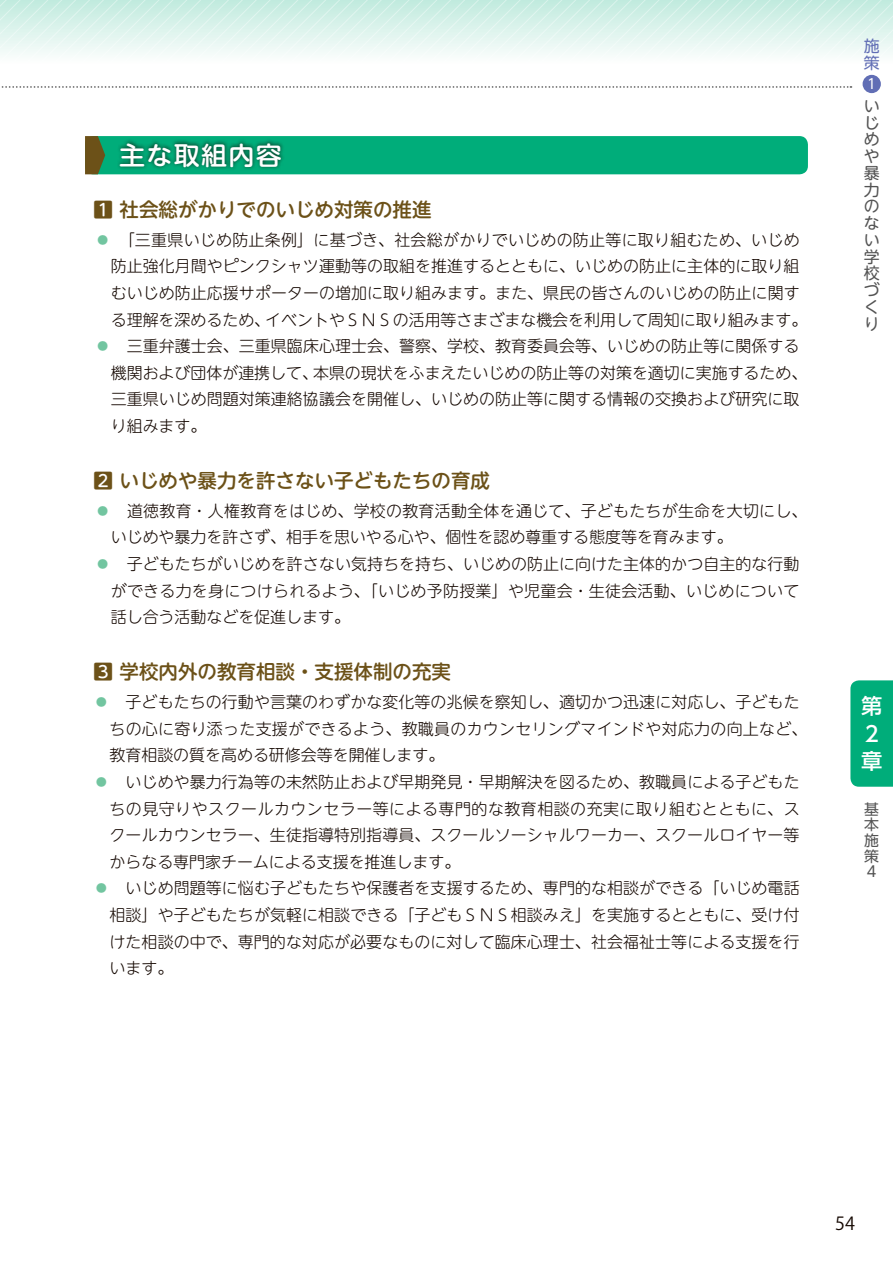
<style>
.page{position:relative;width:893px;height:1263px;background:#fff}
.page>*{position:absolute;margin:0;border:0;box-sizing:border-box;transform-origin:0 0}
.t1{font:500 25.2px "UD Shin M Go Pro";letter-spacing:.05em;color:#fff}
.t2{font:500 21.3px/27.6px "UD Shin Go Pro";color:#fff}
.t3{font:500 19.5px "UD Shin M Go Pro";color:#6c5118}
.t4{font:18px "Koz Go Pro";color:#140700}
.t5{font:300 15.9px "UD Shin M Go Pro";letter-spacing:.005em;color:#140700}
.t6{font:300 15.9px "UD Shin M Go Pro";letter-spacing:.03em;color:#140700}
.t7{font:15.9px/16.8px "UD Shin M Go Pro";color:#535353}
.t8{font:15.9px/16.8px "UD Shin M Go Pro";color:#616eb5}
.t9{font:14.85px/15.6px "UD Shin Go Pro";color:#535353;text-align:justify}
.t10{font:13.8px "UD Shin Go Pro";color:#fff}
.s1{font-weight:500;color:#72c5a0}
</style>
<div class="page">
<svg style="left:0;top:0;width:893px;height:54px;background:#dbf3ec"></svg>
<svg style="left:1px;top:86px;width:850px;height:2px"></svg>
<div style="left:863px;top:75px;width:18px;height:18px;background:#616eb5;border-radius:50%"></div>
<div style="left:85px;top:136px;width:723px;height:38px;background:#00ad7a;border-radius:9px"></div>
<div style="left:116px;top:139px;width:169px;height:32px;background:#140700;opacity:.75"></div>
<svg style="left:85px;top:136px;width:20px;height:38px"></svg>
<div style="left:850px;top:680px;width:43px;height:107px;background:#00ad7a"></div>
<h1 class="t1" style="left:119px;top:135px;width:164px">主な取組内容</h1>
<p class="t3" style="left:94px;top:194px;width:339px">1 社会総がかりでのいじめ対策の推進</p>
<p class="t5" style="left:95px;top:227px;width:706px"><span class="s1">◦</span> 「三重県いじめ防止条例」に基づき、社会総がかりでいじめの防止等に取り組むため、いじめ</p>
<p class="t5" style="left:111px;top:253px;width:690px">防止強化月間やピンクシャツ運動等の取組を推進するとともに、いじめの防止に主体的に取り組</p>
<p class="t5" style="left:111px;top:280px;width:690px">むいじめ防止応援サポーターの増加に取り組みます。また、県民の皆さんのいじめの防止に関す</p>
<p class="t5" style="left:111px;top:307px;width:698px">る理解を深めるため、イベントやＳＮＳの活用等さまざまな機会を利用して周知に取り組みます。</p>
<p class="t5" style="left:95px;top:333px;width:706px"><span class="s1">◦</span> 三重弁護士会、三重県臨床心理士会、警察、学校、教育委員会等、いじめの防止等に関係する</p>
<p class="t5" style="left:111px;top:360px;width:698px">機関および団体が連携して、本県の現状をふまえたいじめの防止等の対策を適切に実施するため、</p>
<p class="t5" style="left:111px;top:386px;width:690px">三重県いじめ問題対策連絡協議会を開催し、いじめの防止等に関する情報の交換および研究に取</p>
<p class="t5" style="left:111px;top:413px;width:97px">り組みます。</p>
<p class="t3" style="left:94px;top:465px;width:398px">2 いじめや暴力を許さない子どもたちの育成</p>
<p class="t5" style="left:95px;top:498px;width:714px"><span class="s1">◦</span> 道徳教育・人権教育をはじめ、学校の教育活動全体を通じて、子どもたちが生命を大切にし、</p>
<p class="t5" style="left:111px;top:525px;width:623px">いじめや暴力を許さず、相手を思いやる心や、個性を認め尊重する態度等を育みます。</p>
<p class="t5" style="left:95px;top:551px;width:706px"><span class="s1">◦</span> 子どもたちがいじめを許さない気持ちを持ち、いじめの防止に向けた主体的かつ自主的な行動</p>
<p class="t5" style="left:111px;top:578px;width:690px">ができる力を身につけられるよう、「いじめ予防授業」や児童会・生徒会活動、いじめについて</p>
<p class="t5" style="left:111px;top:604px;width:241px">話し合う活動などを促進します。</p>
<p class="t3" style="left:94px;top:656px;width:359px">3 学校内外の教育相談・支援体制の充実</p>
<p class="t5" style="left:94px;top:689px;width:708px"><span class="s1">◦</span> 子どもたちの行動や言葉のわずかな変化等の兆候を察知し、適切かつ迅速に対応し、子どもた</p>
<p class="t5" style="left:109px;top:716px;width:699px">ちの心に寄り添った支援ができるよう、教職員のカウンセリングマインドや対応力の向上など、</p>
<p class="t5" style="left:109px;top:742px;width:336px">教育相談の質を高める研修会等を開催します。</p>
<p class="t5" style="left:94px;top:769px;width:708px"><span class="s1">◦</span> いじめや暴力行為等の未然防止および早期発見・早期解決を図るため、教職員による子どもた</p>
<p class="t6" style="left:109px;top:796px;width:692px">ちの見守りやスクールカウンセラー等による専門的な教育相談の充実に取り組むとともに、ス</p>
<p class="t5" style="left:109px;top:822px;width:691px">クールカウンセラー、生徒指導特別指導員、スクールソーシャルワーカー、スクールロイヤー等</p>
<p class="t5" style="left:109px;top:849px;width:352px">からなる専門家チームによる支援を推進します。</p>
<p class="t5" style="left:94px;top:875px;width:708px"><span class="s1">◦</span> いじめ問題等に悩む子どもたちや保護者を支援するため、専門的な相談ができる「いじめ電話</p>
<p class="t5" style="left:109px;top:902px;width:692px">相談」や子どもたちが気軽に相談できる「子どもＳＮＳ相談みえ」を実施するとともに、受け付</p>
<p class="t5" style="left:109px;top:928px;width:692px">けた相談の中で、専門的な対応が必要なものに対して臨床心理士、社会福祉士等による支援を行</p>
<p class="t5" style="left:109px;top:955px;width:65px">います。</p>
<p class="t8" style="left:864px;top:37px;width:17px">施策</p>
<p class="t10" style="left:867px;top:73px;width:11px">1</p>
<p class="t7" style="left:864px;top:97px;width:17px">いじめや暴力のない学校づくり</p>
<h2 class="t2" style="left:861px;top:692px;width:22px">第<br>２章</h2>
<p class="t9" style="left:864px;top:801px;width:16px">基本施策４</p>
<p class="t4" style="left:835px;top:1212px;width:21px">54</p>
</div>
